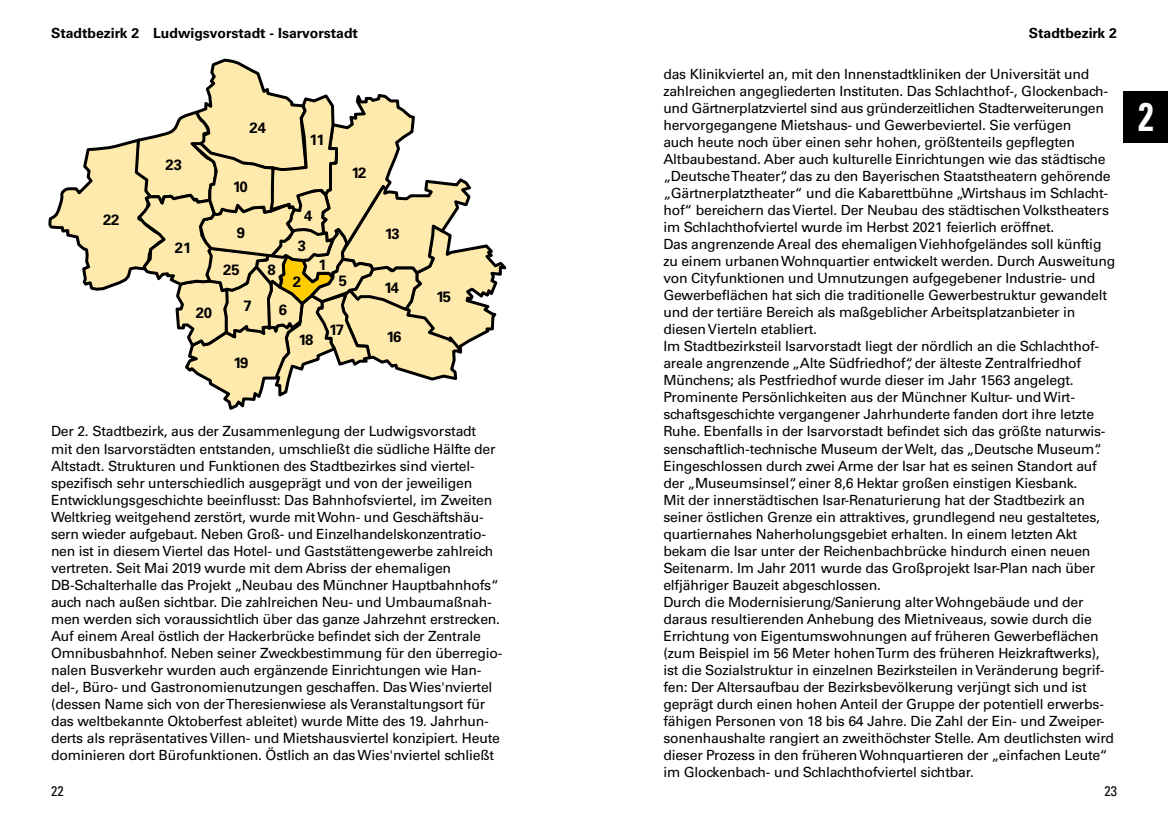
<style>
.page{position:relative;width:1168px;height:828px;background:#fff}
.page>*{position:absolute;margin:0;border:0;box-sizing:border-box;transform-origin:0 0}
.Kapitel_Nr{font:700 condensed 40px "Univers LT Std";color:#fff;scale:.85 1}
.t1{font:700 14.8px "Univers LT Std";letter-spacing:-.1em;color:#000}
.Monografien{font:14px/17px "Univers LT Std";letter-spacing:-.015em;color:#000}
.Grund_7_8_normal_fet{font:700 14px "Univers LT Std";color:#000}
.t2{font:condensed 14px "Univers LT Std";color:#000}
</style>
<div class="page">
<div style="left:1124px;top:91px;width:44px;height:51px;background:#000"></div>
<svg style="left:48px;top:58px;width:459px;height:352px"></svg>
<p class="Grund_7_8_normal_fet" style="left:51px;top:25px;width:308px">Stadtbezirk 2 Ludwigsvorstadt - Isarvorstadt</p>
<p class="Grund_7_8_normal_fet" style="left:1029px;top:25px;width:90px">Stadtbezirk 2</p>
<p class="t1" style="left:103px;top:211px;width:18px">22</p>
<p class="t1" style="left:166px;top:157px;width:18px">23</p>
<p class="t1" style="left:175px;top:239px;width:18px">21</p>
<p class="t1" style="left:196px;top:304px;width:18px">20</p>
<p class="t1" style="left:250px;top:119px;width:18px">24</p>
<p class="t1" style="left:233px;top:178px;width:17px">10</p>
<p class="t1" style="left:237px;top:224px;width:10px">9</p>
<p class="t1" style="left:223px;top:261px;width:18px">25</p>
<p class="t1" style="left:267px;top:261px;width:10px">8</p>
<p class="t1" style="left:310px;top:131px;width:17px">11</p>
<p class="t1" style="left:304px;top:207px;width:10px">4</p>
<p class="t1" style="left:298px;top:237px;width:10px">3</p>
<p class="t1" style="left:293px;top:273px;width:10px">2</p>
<p class="t1" style="left:319px;top:256px;width:10px">1</p>
<p class="t1" style="left:243px;top:297px;width:10px">7</p>
<p class="t1" style="left:279px;top:301px;width:10px">6</p>
<p class="t1" style="left:351px;top:164px;width:17px">12</p>
<p class="t1" style="left:339px;top:272px;width:10px">5</p>
<p class="t1" style="left:233px;top:354px;width:17px">19</p>
<p class="t1" style="left:298px;top:331px;width:17px">18</p>
<p class="t1" style="left:329px;top:321px;width:17px">17</p>
<p class="t1" style="left:385px;top:225px;width:17px">13</p>
<p class="t1" style="left:384px;top:279px;width:17px">14</p>
<p class="t1" style="left:386px;top:328px;width:17px">16</p>
<p class="t1" style="left:436px;top:288px;width:17px">15</p>
<p class="Monografien" style="left:51px;top:423px;width:453px">Der 2. Stadtbezirk, aus der Zusammenlegung der Ludwigsvorstadt<br>mit den Isarvorstädten entstanden, umschließt die südliche Hälfte der Altstadt. Strukturen und Funktionen des Stadtbezirkes sind viertel&shy;spezifisch sehr unterschiedlich ausgeprägt und von der jeweiligen Entwicklungsgeschichte beeinflusst: Das Bahnhofsviertel, im Zweiten Weltkrieg weitgehend zerstört, wurde mit Wohn- und Geschäftshäu&shy;sern wieder aufgebaut. Neben Groß- und Einzelhandelskonzentratio&shy;nen ist in diesem Viertel das Hotel- und Gaststättengewerbe zahlreich vertreten. Seit Mai 2019 wurde mit dem Abriss der ehemaligen DB-Schalterhalle das Projekt „Neubau des Münchner Hauptbahnhofs“ auch nach außen sichtbar. Die zahlreichen Neu- und Umbaumaßnah&shy;men werden sich voraussichtlich über das ganze Jahrzehnt erstrecken.<br>Auf einem Areal östlich der Hackerbrücke befindet sich der Zentrale Omnibusbahnhof. Neben seiner Zweckbestimmung für den überregio&shy;nalen Busverkehr wurden auch ergänzende Einrichtungen wie Han&shy;del-, Büro- und Gastronomienutzungen geschaffen. Das Wies'nviertel (dessen Name sich von der Theresienwiese als Veranstaltungsort für das weltbekannte Oktoberfest ableitet) wurde Mitte des 19. Jahrhun&shy;derts als repräsentatives Villen- und Mietshausviertel konzipiert. Heute dominieren dort Bürofunktionen. Östlich an das Wies'nviertel schließt</p>
<p class="Monografien" style="left:663px;top:66px;width:454px">das Klinikviertel an, mit den Innenstadtkliniken der Universität und zahlreichen angegliederten Instituten. Das Schlachthof-, Glockenbach&shy;und Gärtnerplatzviertel sind aus gründerzeitlichen Stadterweiterungen hervorgegangene Mietshaus- und Gewerbeviertel. Sie verfügen<br>auch heute noch über einen sehr hohen, größtenteils gepflegten Altbaubestand. Aber auch kulturelle Einrichtungen wie das städtische „Deutsche Theater“, das zu den Bayerischen Staatstheatern gehörende „Gärtnerplatztheater“ und die Kabarettbühne „Wirtshaus im Schlacht&shy;hof“ bereichern das Viertel. Der Neubau des städtischen Volkstheaters im Schlachthofviertel wurde im Herbst 2021 feierlich eröffnet.<br>Das angrenzende Areal des ehemaligen Viehhofgeländes soll künftig zu einem urbanen Wohnquartier entwickelt werden. Durch Ausweitung von Cityfunktionen und Umnutzungen aufgegebener Industrie- und Gewerbeflächen hat sich die traditionelle Gewerbestruktur gewandelt und der tertiäre Bereich als maßgeblicher Arbeitsplatzanbieter in diesen Vierteln etabliert.</p>
<p class="Monografien" style="left:663px;top:338px;width:444px">Im Stadtbezirksteil Isarvorstadt liegt der nördlich an die Schlachthof&shy;areale angrenzende „Alte Südfriedhof“, der älteste Zentralfriedhof Münchens; als Pestfriedhof wurde dieser im Jahr 1563 angelegt.<br>Prominente Persönlichkeiten aus der Münchner Kultur- und Wirt&shy;schaftsgeschichte vergangener Jahrhunderte fanden dort ihre letzte Ruhe. Ebenfalls in der Isarvorstadt befindet sich das größte naturwis&shy;senschaftlich-technische Museum der Welt, das „Deutsche Museum“.<br>Eingeschlossen durch zwei Arme der Isar hat es seinen Standort auf der „Museumsinsel“, einer 8,6 Hektar großen einstigen Kiesbank.<br>Mit der innerstädtischen Isar-Renaturierung hat der Stadtbezirk an seiner östlichen Grenze ein attraktives, grundlegend neu gestaltetes, quartiernahes Naherholungsgebiet erhalten. In einem letzten Akt bekam die Isar unter der Reichenbachbrücke hindurch einen neuen Seitenarm. Im Jahr 2011 wurde das Großprojekt Isar-Plan nach über elfjähriger Bauzeit abgeschlossen.</p>
<p class="Monografien" style="left:663px;top:593px;width:452px">Durch die Modernisierung/Sanierung alter Wohngebäude und der daraus resultierenden Anhebung des Mietniveaus, sowie durch die Errichtung von Eigentumswohnungen auf früheren Gewerbeflächen (zum Beispiel im 56 Meter hohen Turm des früheren Heizkraftwerks), ist die Sozialstruktur in einzelnen Bezirksteilen in Veränderung begrif&shy;fen: Der Altersaufbau der Bezirksbevölkerung verjüngt sich und ist geprägt durch einen hohen Anteil der Gruppe der potentiell erwerbs&shy;fähigen Personen von 18 bis 64 Jahre. Die Zahl der Ein- und Zweiper&shy;sonenhaushalte rangiert an zweithöchster Stelle. Am deutlichsten wird dieser Prozess in den früheren Wohnquartieren der „einfachen Leute“ im Glockenbach- und Schlachthofviertel sichtbar.</p>
<p class="t2" style="left:51px;top:782px;width:14px">22</p>
<p class="t2" style="left:1104px;top:782px;width:14px">23</p>
<p class="Kapitel_Nr" style="left:1138px;top:92px;width:19px">2</p>
</div>
